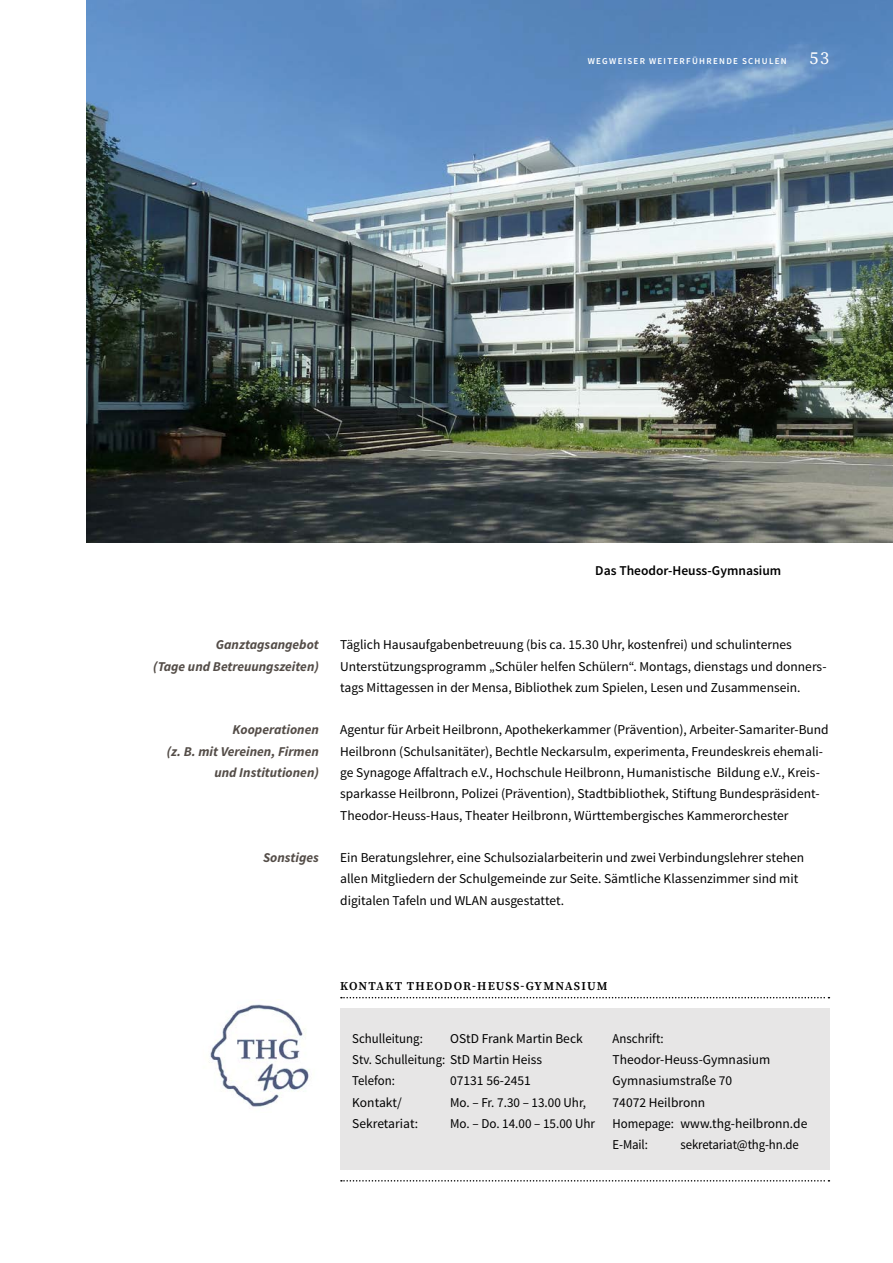
<style>
.page{position:relative;width:893px;height:1263px;background:#fff}
.page>*{position:absolute;margin:0;border:0;box-sizing:border-box;transform-origin:0 0}
.t1{font:18px "Source Serif Pro";color:#fff}
._04_Fließtext{font:13.5px/21.3px "Source Sans Pro";color:#000}
._04_Fließtext-2{font:13.5px "Source Sans Pro";color:#000;scale:.95 1}
.t2{font:italic 700 13.5px/21.3px "Source Sans Pro";color:#544d48;text-align:right}
.t3{font:600 13.5px "Source Sans Pro";color:#000}
._07_Infokastenüberschrift{font:600 12px "Source Serif Pro";letter-spacing:.095em;color:#000}
.t4{font:600 9px "Source Sans Pro";letter-spacing:.145em;color:#fff}
</style>
<div class="page">
<div style="left:340px;top:1008px;width:489px;height:161px;background:#e7e6e6"></div>
<svg style="left:341px;top:997px;width:488px;height:1px"></svg>
<svg style="left:341px;top:1180px;width:488px;height:1px"></svg>
<img style="left:86px;top:0;width:807px;height:542px">
<img style="left:209px;top:1004px;width:101px;height:103px">
<p class="t4" style="left:588px;top:55px;width:200px">WEGWEISER WEITERFÜHRENDE SCHULEN</p>
<h1 class="t1" style="left:809px;top:46px;width:21px">53</h1>
<p class="t3" style="left:595px;top:562px;width:187px">Das Theodor-Heuss-Gymnasium</p>
<h3 class="t2" style="left:153px;top:634px;width:167px">Ganztagsangebot<br>(Tage und Betreuungszeiten)</h3>
<h3 class="t2" style="left:167px;top:719px;width:154px">Kooperationen<br>(z. B. mit Vereinen, Firmen und Institutionen)</h3>
<h3 class="t2" style="left:263px;top:847px;width:57px">Sonstiges</h3>
<p class="_04_Fließtext" style="left:340px;top:634px;width:488px">Täglich Hausaufgabenbetreuung (bis ca. 15.30 Uhr, kostenfrei) und schulinternes<br>Unterstützungsprogramm „Schüler helfen Schülern“. Montags, dienstags und donners&shy;tags Mittagessen in der Mensa, Bibliothek zum Spielen, Lesen und Zusammensein.</p>
<p class="_04_Fließtext" style="left:340px;top:719px;width:490px">Agentur für Arbeit Heilbronn, Apothekerkammer (Prävention), Arbeiter-Samariter-Bund Heilbronn (Schulsanitäter), Bechtle Neckarsulm, experimenta, Freundeskreis ehemali&shy;ge Synagoge Affaltrach e.V., Hochschule Heilbronn, Humanistische Bildung e.V., Kreis&shy;sparkasse Heilbronn, Polizei (Prävention), Stadtbibliothek, Stiftung Bundespräsident-Theodor-Heuss-Haus, Theater Heilbronn, Württembergisches Kammerorchester</p>
<p class="_04_Fließtext" style="left:340px;top:847px;width:465px">Ein Beratungslehrer, eine Schulsozialarbeiterin und zwei Verbindungslehrer stehen allen Mitgliedern der Schulgemeinde zur Seite. Sämtliche Klassenzimmer sind mit digitalen Tafeln und WLAN ausgestattet.</p>
<h4 class="_07_Infokastenüberschrift" style="left:340px;top:977px;width:269px">KONTAKT THEODOR-HEUSS-GYMNASIUM</h4>
<p class="_04_Fließtext-2" style="left:352px;top:1030px;width:76px">Schulleitung:</p>
<p class="_04_Fließtext" style="left:450px;top:1028px;width:134px">OStD Frank Martin Beck</p>
<p class="_04_Fließtext-2" style="left:352px;top:1051px;width:201px">Stv. Schulleitung: StD Martin Heiss</p>
<p class="_04_Fließtext-2" style="left:352px;top:1072px;width:46px">Telefon:</p>
<p class="_04_Fließtext" style="left:450px;top:1070px;width:82px">07131 56-2451</p>
<p class="_04_Fließtext" style="left:352px;top:1092px;width:51px">Kontakt/</p>
<p class="_04_Fließtext" style="left:450px;top:1092px;width:137px">Mo. – Fr. 7.30 – 13.00 Uhr,</p>
<p class="_04_Fließtext" style="left:352px;top:1113px;width:67px">Sekretariat:</p>
<p class="_04_Fließtext" style="left:450px;top:1113px;width:147px">Mo. – Do. 14.00 – 15.00 Uhr</p>
<p class="_04_Fließtext-2" style="left:613px;top:1030px;width:55px">Anschrift:</p>
<p class="_04_Fließtext" style="left:613px;top:1049px;width:159px">Theodor-Heuss-Gymnasium</p>
<p class="_04_Fließtext" style="left:613px;top:1070px;width:121px">Gymnasiumstraße 70</p>
<p class="_04_Fließtext" style="left:613px;top:1092px;width:94px">74072 Heilbronn</p>
<p class="_04_Fließtext-2" style="left:613px;top:1115px;width:207px">Homepage: www.thg-heilbronn.de</p>
<p class="_04_Fließtext-2" style="left:613px;top:1136px;width:39px">E-Mail:</p>
<p class="_04_Fließtext-2" style="left:681px;top:1136px;width:126px">sekretariat@thg-hn.de</p>
</div>
